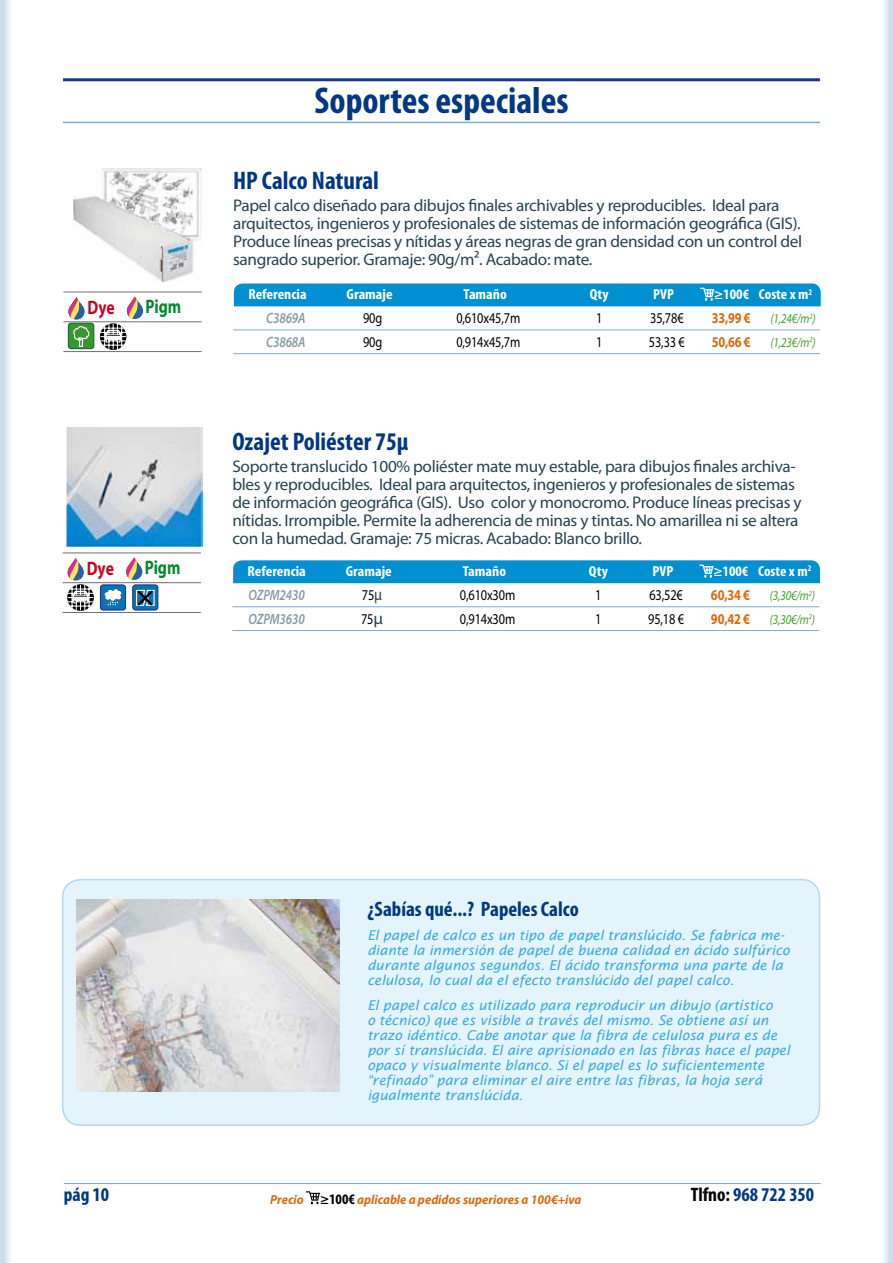
<style>
.page{position:relative;width:893px;height:1263px;background:#fff}
.page>*{position:absolute;margin:0;border:0;box-sizing:border-box;transform-origin:0 0}
.t1{font:700 condensed 37.5px "Myriad Pro";color:#003882}
.t2{font:700 condensed 25.5px "Myriad Pro";color:#003882}
.t3{font:700 condensed 21px "Myriad Pro";color:#003882}
.t4{font:700 condensed 19.5px "Myriad Pro";color:#003882}
.t5{font:700 19.5px "Myriad Pro";color:#008a2e;scale:.8 1}
.t6{font:700 19.5px "Myriad Pro";letter-spacing:-.005em;color:#bd0a26;scale:.8 1}
.t7{font:16.95px/18px "Myriad Pro";letter-spacing:-.02em;color:#284451}
.t8{font:15px "Myriad Pro";letter-spacing:-.01em;color:#000;scale:.82 1}
.t9{font:italic 600 15px "Myriad Pro";letter-spacing:-.01em;color:#899aa5;scale:.82 1}
.t10{font:700 15px "Myriad Pro";letter-spacing:-.01em;color:#db6c11;scale:.82 1}
.t11{font:700 condensed 14.55px "Myriad Pro";color:#fff;scale:1.08 1}
.t12{font:700 condensed 14.55px "Myriad Pro";color:#fff;scale:1.05 1}
.t13{font:italic 13.5px/15px "Lucida Sans";color:#39a9dc}
.t14{font:italic 13.5px "Myriad Pro";letter-spacing:-.01em;color:#44a12b;scale:.82 1}
.t15{font:italic 700 13.2px "Myriad Pro";color:#db6c11;scale:.94 1}
.s1{font-size:16.95px;color:#284451}
.s2{font-style:normal;font-stretch:condensed;font-size:14.55px;color:#000}
.s3{color:#000}
</style>
<div class="page">
<hr style="left:64px;top:1183px;width:757px;height:1px;background:#80acd0">
<svg style="left:0;top:0;width:10px;height:1263px;background:#d9e4f0"></svg>
<svg style="left:884px;top:0;width:9px;height:1263px;background:#dae5f1"></svg>
<svg style="left:306px;top:1191px;width:14px;height:13px"></svg>
<hr style="left:233px;top:330px;width:587px;height:1px;background:#80acd0">
<hr style="left:233px;top:353px;width:587px;height:1px;background:#80acd0">
<div style="left:234px;top:283px;width:587px;height:23px;background:#008fd0"></div>
<div style="left:100px;top:324px;width:26px;height:26px;border:1px solid #000;border-radius:50%"></div>
<div style="left:68px;top:323px;width:26px;height:26px;background:#38972c;border-radius:3px"></div>
<div style="left:68px;top:323px;width:26px;height:26px;border:1px solid #00632e;border-radius:3px"></div>
<svg style="left:68px;top:297px;width:22px;height:51px"></svg>
<svg style="left:100px;top:296px;width:43px;height:53px"></svg>
<hr style="left:63px;top:322px;width:139px;height:1px;background:#707172">
<hr style="left:63px;top:351px;width:139px;height:1px;background:#707172">
<hr style="left:63px;top:292px;width:139px;height:1px;background:#707172">
<hr style="left:63px;top:78px;width:757px;height:3px;background:#1c3a8d">
<hr style="left:63px;top:122px;width:757px;height:1px;background:#80acd0">
<img style="left:74px;top:169px;width:127px;height:113px">
<hr style="left:232px;top:606px;width:587px;height:1px;background:#80acd0">
<hr style="left:232px;top:630px;width:587px;height:1px;background:#80acd0">
<div style="left:233px;top:560px;width:587px;height:23px;background:#008fd0"></div>
<svg style="left:68px;top:558px;width:25px;height:52px"></svg>
<svg style="left:126px;top:557px;width:16px;height:23px"></svg>
<hr style="left:63px;top:582px;width:138px;height:1px;background:#707172">
<hr style="left:63px;top:612px;width:138px;height:1px;background:#707172">
<hr style="left:63px;top:553px;width:138px;height:1px;background:#707172">
<img style="left:67px;top:427px;width:135px;height:119px">
<div style="left:100px;top:585px;width:26px;height:25px;background:#0b72b5;border-radius:3px"></div>
<div style="left:100px;top:585px;width:26px;height:25px;border:1px solid #0c3183;border-radius:3px"></div>
<svg style="left:105px;top:589px;width:16px;height:16px"></svg>
<div style="left:133px;top:585px;width:25px;height:25px;background:#0b72b5;border-radius:3px"></div>
<div style="left:133px;top:585px;width:25px;height:25px;border:1px solid #0c3183;border-radius:3px"></div>
<svg style="left:136px;top:589px;width:19px;height:17px"></svg>
<div style="left:63px;top:880px;width:757px;height:245px;background:#e4f4fc;border-radius:18px"></div>
<div style="left:62px;top:879px;width:758px;height:247px;border:2px solid #b5d7ef;border-radius:18px"></div>
<img style="left:76px;top:899px;width:263px;height:192px">
<p class="t6" style="left:87px;top:295px;width:35px">Dye</p>
<p class="t5" style="left:145px;top:294px;width:46px">Pigm</p>
<p class="t6" style="left:87px;top:556px;width:35px">Dye</p>
<p class="t5" style="left:145px;top:555px;width:46px">Pigm</p>
<h1 class="t1" style="left:314px;top:77px;width:256px">Soportes especiales</h1>
<h2 class="t2" style="left:233px;top:165px;width:147px">HP Calco Natural</h2>
<p class="t7" style="left:233px;top:196px;width:570px">Papel calco diseñado para dibujos finales archivables y reproducibles. Ideal para arquitectos, ingenieros y profesionales de sistemas de información geográfica (GIS).<br>Produce líneas precisas y nítidas y áreas negras de gran densidad con un control del sangrado superior. Gramaje: 90g/m². Acabado: mate.</p>
<p class="t11" style="left:248px;top:285px;width:55px">Referencia</p>
<p class="t11" style="left:347px;top:285px;width:44px">Gramaje</p>
<p class="t11" style="left:463px;top:285px;width:42px">Tamaño</p>
<p class="t11" style="left:590px;top:285px;width:19px">Qty</p>
<p class="t12" style="left:653px;top:285px;width:21px">PVP</p>
<p class="t12" style="left:714px;top:285px;width:95px">≥100€ Coste x m<sup>2</sup></p>
<p class="t9" style="left:266px;top:309px;width:49px">C3869A</p>
<p class="t8" style="left:363px;top:309px;width:25px">90g</p>
<p class="t8" style="left:456px;top:309px;width:80px">0,610x45,7m</p>
<p class="t8" style="left:596px;top:309px;width:9px">1</p>
<p class="t8" style="left:650px;top:309px;width:42px">35,78€</p>
<p class="t10" style="left:712px;top:308px;width:49px">33,99 €</p>
<p class="t14" style="left:770px;top:310px;width:57px">(1,24€/m<sup>2</sup>)</p>
<p class="t9" style="left:266px;top:332px;width:49px">C3868A</p>
<p class="t8" style="left:363px;top:333px;width:25px">90g</p>
<p class="t8" style="left:456px;top:333px;width:80px">0,914x45,7m</p>
<p class="t8" style="left:596px;top:333px;width:9px">1</p>
<p class="t8" style="left:649px;top:333px;width:45px">53,33 €</p>
<p class="t10" style="left:712px;top:332px;width:49px">50,66 €</p>
<p class="t14" style="left:770px;top:334px;width:57px">(1,23€/m<sup>2</sup>)</p>
<h2 class="t2" style="left:232px;top:426px;width:178px">Ozajet Poliéster 75μ</h2>
<p class="t7" style="left:232px;top:457px;width:571px">Soporte translucido 100% poliéster mate muy estable, para dibujos finales archiva&shy;bles y reproducibles. Ideal para arquitectos, ingenieros y profesionales de sistemas de información geográfica (GIS). Uso color y monocromo. Produce líneas precisas y nítidas. Irrompible. Permite la adherencia de minas y tintas. No amarillea ni se altera con la humedad. Gramaje: 75 micras. Acabado: Blanco brillo.</p>
<p class="t11" style="left:248px;top:562px;width:55px">Referencia</p>
<p class="t11" style="left:346px;top:562px;width:44px">Gramaje</p>
<p class="t11" style="left:463px;top:562px;width:42px">Tamaño</p>
<p class="t11" style="left:589px;top:562px;width:19px">Qty</p>
<p class="t12" style="left:652px;top:562px;width:21px">PVP</p>
<p class="t12" style="left:713px;top:562px;width:95px">≥100€ Coste x m<sup>2</sup></p>
<p class="t9" style="left:249px;top:585px;width:70px">OZPM2430</p>
<p class="t8" style="left:362px;top:586px;width:26px">75<span class="s1">μ</span></p>
<p class="t8" style="left:460px;top:586px;width:69px">0,610x30m</p>
<p class="t8" style="left:595px;top:586px;width:9px">1</p>
<p class="t8" style="left:649px;top:586px;width:42px">63,52€</p>
<p class="t10" style="left:711px;top:585px;width:49px">60,34 €</p>
<p class="t14" style="left:770px;top:587px;width:57px">(3,30€/m<sup>2</sup>)</p>
<p class="t9" style="left:249px;top:609px;width:70px">OZPM3630</p>
<p class="t8" style="left:361px;top:609px;width:28px">75<span class="s1">μ</span></p>
<p class="t8" style="left:460px;top:609px;width:69px">0,914x30m</p>
<p class="t8" style="left:595px;top:609px;width:9px">1</p>
<p class="t8" style="left:648px;top:609px;width:45px">95,18 €</p>
<p class="t10" style="left:711px;top:609px;width:49px">90,42 €</p>
<p class="t14" style="left:770px;top:611px;width:57px">(3,30€/m<sup>2</sup>)</p>
<p class="t3" style="left:367px;top:896px;width:213px">¿Sabías qué...? Papeles Calco</p>
<p class="t13" style="left:367px;top:927px;width:424px">El papel de calco es un tipo de papel translúcido. Se fabrica me&shy;diante la inmersión de papel de buena calidad en ácido sulfúrico durante algunos segundos. El ácido transforma una parte de la celulosa, lo cual da el efecto translúcido del papel calco.</p>
<p class="t13" style="left:367px;top:998px;width:424px">El papel calco es utilizado para reproducir un dibujo (artístico<br>o técnico) que es visible a través del mismo. Se obtiene así un trazo idéntico. Cabe anotar que la fibra de celulosa pura es de por sí translúcida. El aire aprisionado en las fibras hace el papel opaco y visualmente blanco. Si el papel es lo suficientemente “refinado” para eliminar el aire entre las fibras, la hoja será igualmente translúcida.</p>
<p class="t4" style="left:64px;top:1182px;width:47px">pág 10</p>
<p class="t15" style="left:270px;top:1191px;width:333px">Precio <span class="s2">≥100€</span> aplicable a pedidos superiores a 100€+iva</p>
<p class="t4" style="left:691px;top:1182px;width:125px"><span class="s3">Tlfno:</span> 968 722 350</p>
</div>
